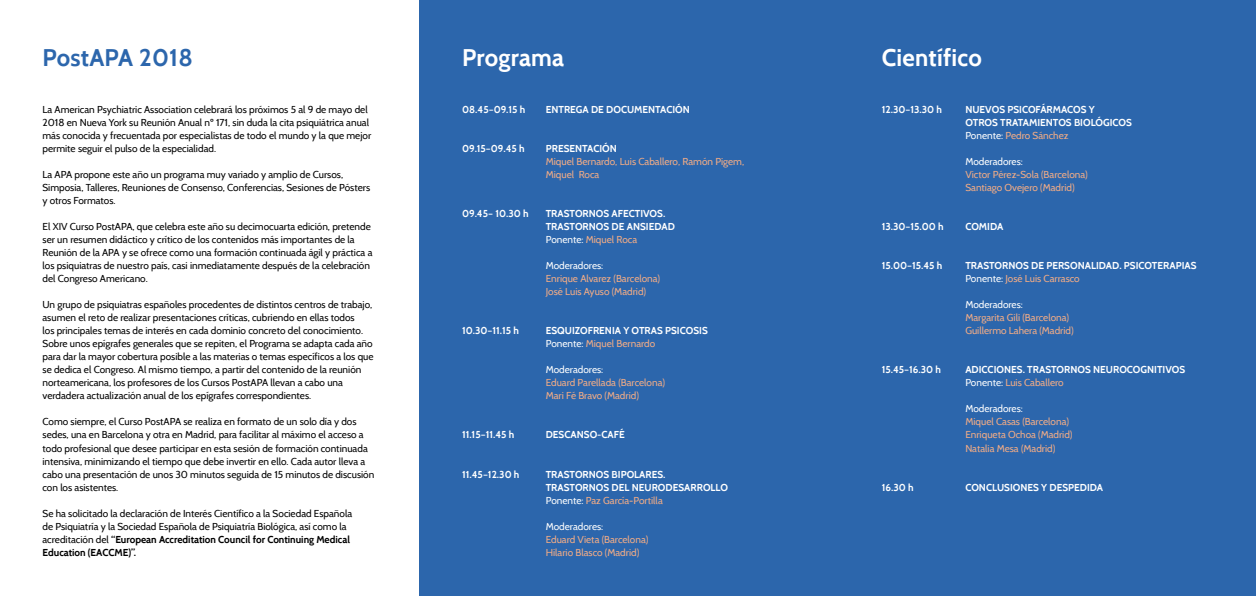
<style>
.page{position:relative;width:1256px;height:596px;background:#fff}
.page>*{position:absolute;margin:0;border:0;box-sizing:border-box;transform-origin:0 0}
.t1{font:700 24px "Cabin";letter-spacing:.01em;color:#fff}
.t2{font:700 24px "Cabin";letter-spacing:.01em;color:#2c66ac}
.t3{font:10px/13px "Cabin";color:#000}
.t4{font:700 10px/13px "Cabin";color:#fff}
.t5{font:10px/13px "Cabin";color:#f2ac86}
.t6{font:10px "Cabin";color:#fff}
.s1{font-weight:700}
.s2{font-weight:400}
.s3{font-weight:400;color:#f2ac86}
</style>
<div class="page">
<div style="left:420px;top:0;width:836px;height:595px;background:#2c66ac"></div>
<h1 class="t2" style="left:43px;top:43px;width:152px">PostAPA 2018</h1>
<p class="t3" style="left:43px;top:103px;width:330px">La American Psychiatric Association celebrará los próximos 5 al 9 de mayo del 2018 en Nueva York su Reunión Anual nº 171, sin duda la cita psiquiátrica anual más conocida y frecuentada por especialistas de todo el mundo y la que mejor permite seguir el pulso de la especialidad.</p>
<p class="t3" style="left:43px;top:168px;width:329px">La APA propone este año un programa muy variado y amplio de Cursos,<br>Simposia, Talleres, Reuniones de Consenso, Conferencias, Sesiones de Pósters y otros Formatos.</p>
<p class="t3" style="left:43px;top:220px;width:331px">El XIV Curso PostAPA, que celebra este año su decimocuarta edición, pretende ser un resumen didáctico y crítico de los contenidos más importantes de la Reunión de la APA y se ofrece como una formación continuada ágil y práctica a los psiquiatras de nuestro país, casi inmediatamente después de la celebración del Congreso Americano.</p>
<p class="t3" style="left:43px;top:298px;width:333px">Un grupo de psiquiatras españoles procedentes de distintos centros de trabajo, asumen el reto de realizar presentaciones críticas, cubriendo en ellas todos<br>los principales temas de interés en cada dominio concreto del conocimiento.<br>Sobre unos epígrafes generales que se repiten, el Programa se adapta cada año para dar la mayor cobertura posible a las materias o temas específicos a los que se dedica el Congreso. Al mismo tiempo, a partir del contenido de la reunión norteamericana, los profesores de los Cursos PostAPA llevan a cabo una verdadera actualización anual de los epígrafes correspondientes.</p>
<p class="t3" style="left:43px;top:415px;width:333px">Como siempre, el Curso PostAPA se realiza en formato de un solo día y dos sedes, una en Barcelona y otra en Madrid, para facilitar al máximo el acceso a todo profesional que desee participar en esta sesión de formación continuada intensiva, minimizando el tiempo que debe invertir en ello. Cada autor lleva a cabo una presentación de unos 30 minutos seguida de 15 minutos de discusión con los asistentes.</p>
<p class="t3" style="left:43px;top:506px;width:311px">Se ha solicitado la declaración de Interés Científico a la Sociedad Española de Psiquiatría y la Sociedad Española de Psiquiatría Biológica, así como la acreditación del <span class="s1">“European Accreditation Council for Continuing Medical Education (EACCME)”.</span></p>
<h1 class="t1" style="left:462px;top:43px;width:104px">Programa</h1>
<p class="t4" style="left:462px;top:103px;width:65px">08.45–09.15 h</p>
<p class="t4" style="left:462px;top:142px;width:64px">09.15–09.45 h</p>
<p class="t4" style="left:462px;top:207px;width:68px">09.45– 10.30 h</p>
<p class="t4" style="left:462px;top:324px;width:58px">10.30–11.15 h</p>
<p class="t4" style="left:462px;top:428px;width:54px">11.15–11.45 h</p>
<p class="t4" style="left:462px;top:467px;width:59px">11.45–12.30 h</p>
<p class="t4" style="left:546px;top:103px;width:146px">ENTREGA DE DOCUMENTACIÓN</p>
<p class="t4" style="left:546px;top:142px;width:73px">PRESENTACIÓN</p>
<p class="t5" style="left:546px;top:155px;width:200px">Miquel Bernardo, Luis Caballero, Ramón Pigem,<br>Miquel Roca</p>
<p class="t4" style="left:546px;top:207px;width:131px">TRASTORNOS AFECTIVOS.<br>TRASTORNOS DE ANSIEDAD<br><span class="s2">Ponente:</span> <span class="s3">Miquel Roca</span></p>
<p class="t6" style="left:546px;top:259px;width:59px">Moderadores:</p>
<p class="t5" style="left:546px;top:272px;width:116px">Enrique Alvarez (Barcelona)<br>José Luis Ayuso (Madrid)</p>
<p class="t4" style="left:546px;top:324px;width:163px">ESQUIZOFRENIA Y OTRAS PSICOSIS<br><span class="s2">Ponente:</span> <span class="s3">Miquel Bernardo</span></p>
<p class="t6" style="left:546px;top:363px;width:59px">Moderadores:</p>
<p class="t5" style="left:546px;top:376px;width:121px">Eduard Parellada (Barcelona)<br>Mari Fé Bravo (Madrid)</p>
<p class="t4" style="left:546px;top:428px;width:80px">DESCANSO-CAFÉ</p>
<p class="t4" style="left:546px;top:467px;width:184px">TRASTORNOS BIPOLARES.<br>TRASTORNOS DEL NEURODESARROLLO<br><span class="s2">Ponente:</span> <span class="s3">Paz García-Portilla</span></p>
<p class="t6" style="left:546px;top:519px;width:59px">Moderadores:</p>
<p class="t5" style="left:546px;top:532px;width:104px">Eduard Vieta (Barcelona)<br>Hilario Blasco (Madrid)</p>
<h1 class="t1" style="left:882px;top:43px;width:102px">Científico</h1>
<p class="t4" style="left:882px;top:103px;width:62px">12.30–13.30 h</p>
<p class="t4" style="left:882px;top:220px;width:63px">13.30–15.00 h</p>
<p class="t4" style="left:882px;top:259px;width:62px">15.00–15.45 h</p>
<p class="t4" style="left:882px;top:363px;width:61px">15.45–16.30 h</p>
<p class="t4" style="left:882px;top:480px;width:33px">16.30 h</p>
<p class="t4" style="left:965px;top:103px;width:168px">NUEVOS PSICOFÁRMACOS Y<br>OTROS TRATAMIENTOS BIOLÓGICOS<br><span class="s2">Ponente:</span> <span class="s3">Pedro Sánchez</span></p>
<p class="t6" style="left:965px;top:155px;width:59px">Moderadores:</p>
<p class="t5" style="left:965px;top:168px;width:124px">Victor Pérez-Sola (Barcelona)<br>Santiago Ovejero (Madrid)</p>
<p class="t4" style="left:965px;top:220px;width:39px">COMIDA</p>
<p class="t4" style="left:965px;top:259px;width:233px">TRASTORNOS DE PERSONALIDAD. PSICOTERAPIAS<br><span class="s2">Ponente:</span> <span class="s3">José Luis Carrasco</span></p>
<p class="t6" style="left:965px;top:298px;width:59px">Moderadores:</p>
<p class="t5" style="left:965px;top:311px;width:110px">Margarita Gili (Barcelona)<br>Guillermo Lahera (Madrid)</p>
<p class="t4" style="left:965px;top:363px;width:221px">ADICCIONES. TRASTORNOS NEUROCOGNITIVOS<br><span class="s2">Ponente:</span> <span class="s3">Luis Caballero</span></p>
<p class="t6" style="left:965px;top:402px;width:59px">Moderadores:</p>
<p class="t5" style="left:965px;top:415px;width:109px">Miquel Casas (Barcelona)<br>Enriqueta Ochoa (Madrid)<br>Natalia Mesa (Madrid)</p>
<p class="t4" style="left:965px;top:480px;width:139px">CONCLUSIONES Y DESPEDIDA</p>
</div>
